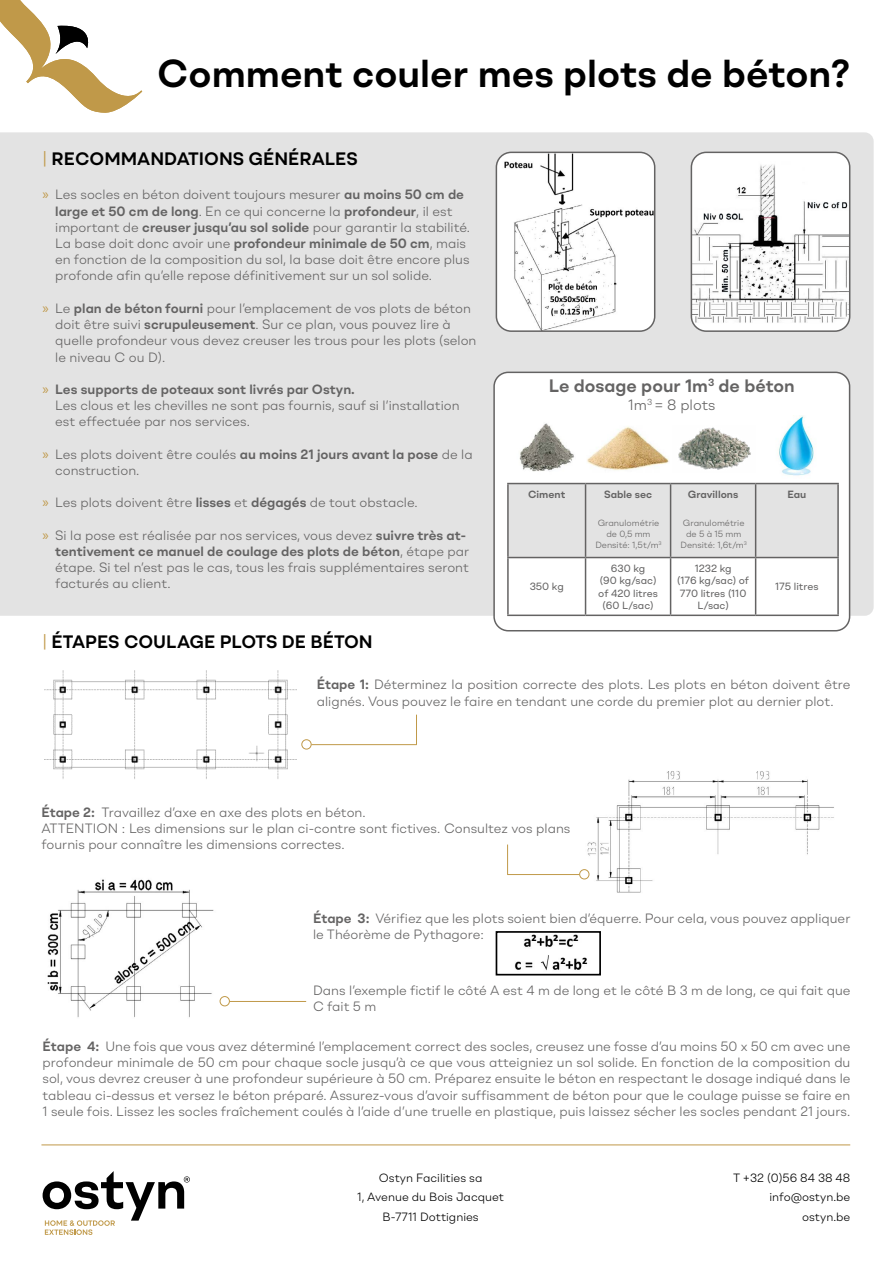
<style>
.page{position:relative;width:893px;height:1263px;background:#fff}
.page>*{position:absolute;margin:0;border:0;box-sizing:border-box;transform-origin:0 0}
.t1{font:600 39px "Shape";color:#000}
.t2{font:600 18px "Shape";color:#000}
.t3{font:600 18px "Shape";color:#646363}
.t4{font:300 15px "Shape";color:#646363}
.t5{font:300 13.5px/16.2px "Shape";color:#646363}
.t6{font:300 12px/19.5px "Shape";color:#000;text-align:center}
.t7{font:10.5px/12.6px "Shape";color:#646363;text-align:center}
.t8{font:600 10.5px "Shape";color:#646363}
.t9{font:300 9px/10.8px "Shape";color:#646363;text-align:center}
.s1{font-weight:300;color:#c09949}
.s2{font-family:"Myriad Pro";font-weight:400;font-size:15px;color:#c09949}
.s3{font-weight:600}
</style>
<div class="page">
<img style="left:47px;top:879px;width:167px;height:139px">
<svg style="left:43px;top:1171px;width:147px;height:64px"></svg>
<hr style="left:41px;top:1145px;width:809px;height:1px;background:#c09949">
<div style="left:0;top:132px;width:874px;height:484px;background:#e3e3e3"></div>
<img style="left:45px;top:670px;width:251px;height:109px">
<img style="left:586px;top:771px;width:248px;height:122px">
<div style="left:496px;top:931px;width:105px;height:44px;border:2px solid #000"></div>
<img style="left:499px;top:933px;width:100px;height:39px">
<svg style="left:0;top:0;width:142px;height:113px"></svg>
<hr style="left:311px;top:744px;width:106px;height:1px;background:#c09949">
<hr style="left:416px;top:715px;width:1px;height:30px;background:#c09949">
<div style="left:302px;top:739px;width:9px;height:10px;border:1px solid #c09949;border-radius:50%"></div>
<hr style="left:230px;top:1001px;width:76px;height:1px;background:#c09949">
<div style="left:220px;top:996px;width:10px;height:10px;border:1px solid #c09949;border-radius:50%"></div>
<hr style="left:507px;top:874px;width:72px;height:1px;background:#c09949">
<hr style="left:507px;top:844px;width:1px;height:31px;background:#c09949">
<div style="left:579px;top:869px;width:10px;height:10px;border:1px solid #c09949;border-radius:50%"></div>
<div style="left:494px;top:372px;width:356px;height:259px;background:#fff;border-radius:14px"></div>
<div style="left:493px;top:372px;width:357px;height:259px;border:2px solid #646363;border-radius:14px"></div>
<img style="left:779px;top:415px;width:35px;height:61px">
<div style="left:509px;top:484px;width:328px;height:73px;background:#e3e3e3"></div>
<hr style="left:507px;top:483px;width:78px;height:1px;background:#646363">
<hr style="left:507px;top:484px;width:2px;height:73px;background:#646363">
<hr style="left:585px;top:483px;width:86px;height:1px;background:#646363">
<hr style="left:585px;top:484px;width:1px;height:73px;background:#646363">
<hr style="left:671px;top:483px;width:85px;height:1px;background:#646363">
<hr style="left:670px;top:484px;width:1px;height:73px;background:#646363">
<hr style="left:756px;top:483px;width:83px;height:1px;background:#646363">
<hr style="left:755px;top:484px;width:1px;height:73px;background:#646363">
<hr style="left:837px;top:484px;width:2px;height:73px;background:#646363">
<hr style="left:507px;top:557px;width:78px;height:1px;background:#646363">
<hr style="left:507px;top:558px;width:2px;height:56px;background:#646363">
<hr style="left:585px;top:557px;width:86px;height:1px;background:#646363">
<hr style="left:585px;top:558px;width:1px;height:56px;background:#646363">
<hr style="left:671px;top:557px;width:85px;height:1px;background:#646363">
<hr style="left:670px;top:558px;width:1px;height:56px;background:#646363">
<hr style="left:756px;top:557px;width:83px;height:1px;background:#646363">
<hr style="left:755px;top:558px;width:1px;height:56px;background:#646363">
<hr style="left:837px;top:558px;width:2px;height:56px;background:#646363">
<hr style="left:507px;top:614px;width:78px;height:2px;background:#646363">
<hr style="left:585px;top:614px;width:86px;height:2px;background:#646363">
<hr style="left:671px;top:614px;width:85px;height:2px;background:#646363">
<hr style="left:756px;top:614px;width:83px;height:2px;background:#646363">
<img style="left:519px;top:423px;width:55px;height:49px">
<img style="left:587px;top:426px;width:82px;height:44px">
<img style="left:678px;top:427px;width:73px;height:43px">
<img style="left:496px;top:152px;width:159px;height:179px">
<div style="left:496px;top:152px;width:159px;height:180px;border:2px solid #646363;border-radius:15px"></div>
<img style="left:691px;top:152px;width:159px;height:179px">
<div style="left:691px;top:152px;width:159px;height:180px;border:2px solid #646363;border-radius:15px"></div>
<h1 class="t1" style="left:157px;top:48px;width:695px">Comment couler mes plots de béton?</h1>
<h2 class="t2" style="left:43px;top:147px;width:317px"><span class="s1">|</span> RECOMMANDATIONS GÉNÉRALES</h2>
<p class="t5" style="left:55px;top:186px;width:416px;text-indent:-13px"><span class="s2">»</span> Les socles en béton doivent toujours mesurer <span class="s3">au moins 50 cm de large et 50 cm de long</span>. En ce qui concerne la <span class="s3">profondeur</span>, il est important de <span class="s3">creuser jusqu’au sol solide</span> pour garantir la stabilité.<br>La base doit donc avoir une <span class="s3">profondeur minimale de 50 cm</span>, mais en fonction de la composition du sol, la base doit être encore plus profonde afin qu’elle repose définitivement sur un sol solide.</p>
<p class="t5" style="left:55px;top:300px;width:423px;text-indent:-13px"><span class="s2">»</span> Le <span class="s3">plan de béton fourni</span> pour l’emplacement de vos plots de béton doit être suivi <span class="s3">scrupuleusement</span>. Sur ce plan, vous pouvez lire à quelle profondeur vous devez creuser les trous pour les plots (selon le niveau C ou D).</p>
<p class="t5" style="left:55px;top:381px;width:406px;text-indent:-13px"><span class="s2">»</span> <span class="s3">Les supports de poteaux sont livrés par Ostyn.<br></span>Les clous et les chevilles ne sont pas fournis, sauf si l’installation est effectuée par nos services.</p>
<p class="t5" style="left:55px;top:446px;width:419px;text-indent:-13px"><span class="s2">»</span> Les plots doivent être coulés <span class="s3">au moins 21 jours avant la pose</span> de la construction.</p>
<p class="t5" style="left:43px;top:494px;width:377px"><span class="s2">»</span> Les plots doivent être <span class="s3">lisses</span> et <span class="s3">dégagés</span> de tout obstacle.</p>
<p class="t5" style="left:55px;top:527px;width:415px;text-indent:-13px"><span class="s2">»</span> Si la pose est réalisée par nos services, vous devez <span class="s3">suivre très at&shy;tentivement ce manuel de coulage des plots de béton</span>, étape par étape. Si tel n’est pas le cas, tous les frais supplémentaires seront facturés au client.</p>
<h2 class="t3" style="left:549px;top:374px;width:247px">Le dosage pour 1m<sup>3</sup> de béton</h2>
<p class="t4" style="left:628px;top:396px;width:89px">1m<sup>3</sup> = 8 plots</p>
<p class="t8" style="left:528px;top:487px;width:39px">Ciment</p>
<p class="t8" style="left:604px;top:487px;width:50px">Sable sec</p>
<p class="t8" style="left:688px;top:487px;width:52px">Gravillons</p>
<p class="t8" style="left:787px;top:487px;width:20px">Eau</p>
<p class="t7" style="left:530px;top:580px;width:36px">350 kg</p>
<p class="t9" style="left:595px;top:517px;width:68px">Granulométrie de 0,5 mm<br>Densité: 1,5t/m<sup>3</sup></p>
<p class="t9" style="left:680px;top:517px;width:68px">Granulométrie de 5 à 15 mm<br>Densité: 1,6t/m<sup>3</sup></p>
<p class="t7" style="left:598px;top:561px;width:61px">630 kg<br>(90 kg/sac) of 420 litres (60 L/sac)</p>
<p class="t7" style="left:677px;top:561px;width:73px">1232 kg<br>(176 kg/sac) of<br>770 litres (110<br>L/sac)</p>
<p class="t7" style="left:775px;top:580px;width:45px">175 litres</p>
<h2 class="t2" style="left:43px;top:630px;width:332px"><span class="s1">|</span> ÉTAPES COULAGE PLOTS DE BÉTON</h2>
<p class="t5" style="left:317px;top:676px;width:535px"><span class="s3">Étape 1:</span> Déterminez la position correcte des plots. Les plots en béton doivent être alignés. Vous pouvez le faire en tendant une corde du premier plot au dernier plot.</p>
<p class="t5" style="left:41px;top:804px;width:530px"><span class="s3">Étape 2:</span> Travaillez d’axe en axe des plots en béton.<br>ATTENTION : Les dimensions sur le plan ci-contre sont fictives. Consultez vos plans fournis pour connaître les dimensions correctes.</p>
<p class="t5" style="left:313px;top:910px;width:539px"><span class="s3">Étape 3:</span> Vérifiez que les plots soient bien d’équerre. Pour cela, vous pouvez appliquer le Théorème de Pythagore:</p>
<p class="t5" style="left:313px;top:982px;width:539px">Dans l’exemple fictif le côté A est 4 m de long et le côté B 3 m de long, ce qui fait que<br>C fait 5 m</p>
<p class="t5" style="left:43px;top:1038px;width:809px;text-align:justify"><span class="s3">Étape 4:</span> Une fois que vous avez déterminé l’emplacement correct des socles, creusez une fosse d’au moins 50 x 50 cm avec une profondeur minimale de 50 cm pour chaque socle jusqu’à ce que vous atteigniez un sol solide. En fonction de la composition du sol, vous devrez creuser à une profondeur supérieure à 50 cm. Préparez ensuite le béton en respectant le dosage indiqué dans le tableau ci-dessus et versez le béton préparé. Assurez-vous d’avoir suffisamment de béton pour que le coulage puisse se faire en 1 seule fois. Lissez les socles fraîchement coulés à l’aide d’une truelle en plastique, puis laissez sécher les socles pendant 21 jours.</p>
<p class="t6" style="left:357px;top:1167px;width:148px">Ostyn Facilities sa<br>1, Avenue du Bois Jacquet<br>B-7711 Dottignies</p>
<p class="t6" style="left:733px;top:1167px;width:119px;text-align:right">T +32 (0)56 84 38 48 info@ostyn.be ostyn.be</p>
</div>
